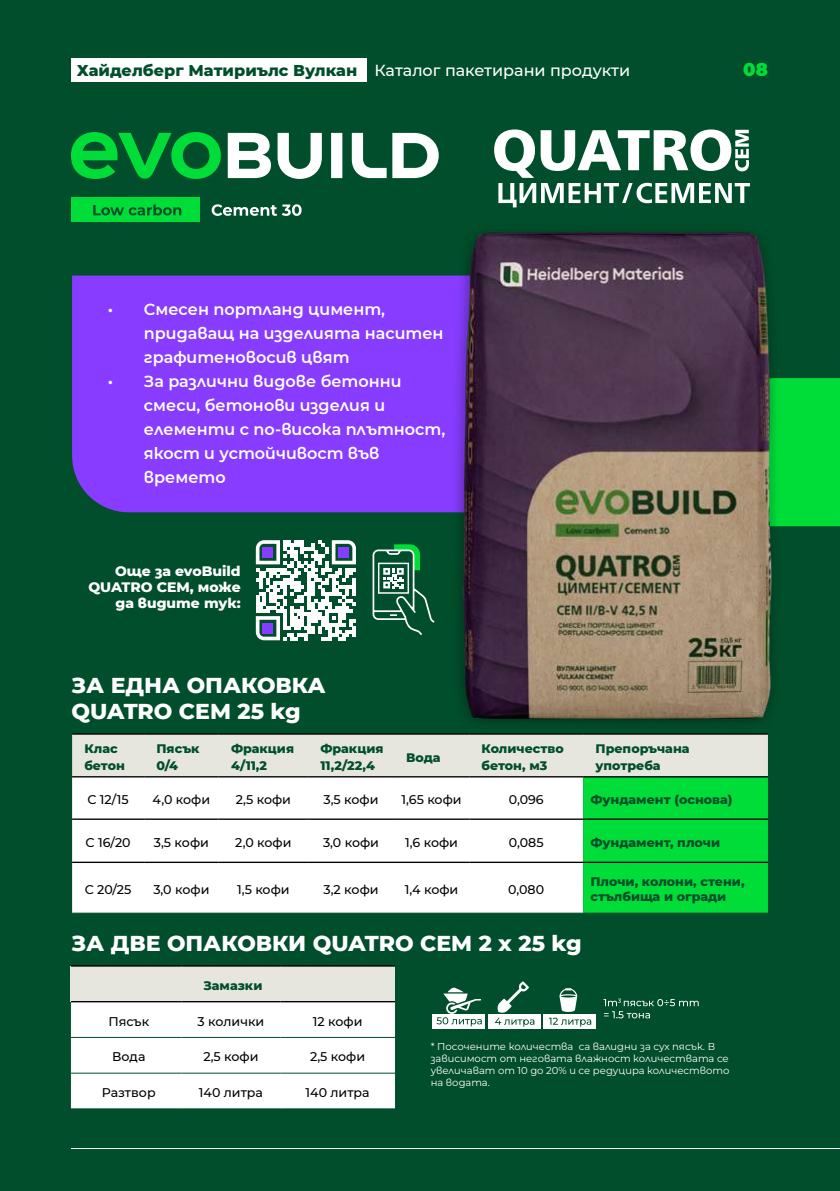
<style>
.page{position:relative;width:840px;height:1191px;background:#fff}
.page>*{position:absolute;margin:0;border:0;box-sizing:border-box;transform-origin:0 0}
.t1{font:800 22px/26.4px "Montserrat";color:#fff}
.t2{font:900 18px "Montserrat";color:#00dd39}
.t3{font:600 16px/24px "Montserrat";color:#fff}
.t4{font:800 16px "Montserrat";color:#004e2b}
.t5{font:800 14px/16px "Montserrat";color:#fff;text-align:right}
.t6{font:500 12.6px "Montserrat";color:#000}
.t7{font:800 12.6px/16.2px "Montserrat";color:#004e2b}
.t8{font:100 10px/12px "Montserrat";color:#fff}
.s1{font-weight:500;color:#fff}
</style>
<div class="page">
<div style="left:0;top:0;width:839px;height:1191px;background:#004e2b"></div>
<div style="left:815px;top:378px;width:24px;height:148px;background:#00dd39"></div>
<div style="left:72px;top:275px;width:377px;height:237px;background:#873cff"></div>
<svg style="left:72px;top:734px;width:695px;height:178px"></svg>
<hr style="left:72px;top:733px;width:72px;height:1px;background:#000">
<hr style="left:144px;top:733px;width:74px;height:1px;background:#000">
<hr style="left:218px;top:733px;width:90px;height:1px;background:#000">
<hr style="left:308px;top:733px;width:86px;height:1px;background:#000">
<hr style="left:394px;top:733px;width:75px;height:1px;background:#000">
<hr style="left:72px;top:776px;width:72px;height:1px;background:#000">
<hr style="left:144px;top:776px;width:74px;height:1px;background:#000">
<hr style="left:218px;top:776px;width:90px;height:1px;background:#000">
<hr style="left:308px;top:776px;width:86px;height:1px;background:#000">
<hr style="left:394px;top:776px;width:75px;height:1px;background:#000">
<hr style="left:469px;top:776px;width:114px;height:1px;background:#000">
<hr style="left:583px;top:776px;width:184px;height:1px;background:#000">
<hr style="left:72px;top:818px;width:72px;height:2px;background:#000">
<hr style="left:144px;top:818px;width:74px;height:2px;background:#000">
<hr style="left:218px;top:818px;width:90px;height:2px;background:#000">
<hr style="left:308px;top:818px;width:86px;height:2px;background:#000">
<hr style="left:394px;top:818px;width:75px;height:2px;background:#000">
<hr style="left:469px;top:818px;width:114px;height:2px;background:#000">
<hr style="left:583px;top:818px;width:184px;height:2px;background:#000">
<hr style="left:72px;top:861px;width:72px;height:2px;background:#000">
<hr style="left:144px;top:861px;width:74px;height:2px;background:#000">
<hr style="left:218px;top:861px;width:90px;height:2px;background:#000">
<hr style="left:308px;top:861px;width:86px;height:2px;background:#000">
<hr style="left:394px;top:861px;width:75px;height:2px;background:#000">
<hr style="left:469px;top:861px;width:114px;height:2px;background:#000">
<hr style="left:583px;top:861px;width:184px;height:2px;background:#000">
<img style="left:449px;top:207px;width:366px;height:535px">
<div style="left:432px;top:1014px;width:53px;height:14px;background:#fff"></div>
<div style="left:487px;top:1014px;width:53px;height:14px;background:#fff"></div>
<div style="left:543px;top:1014px;width:53px;height:14px;background:#fff"></div>
<svg style="left:603px;top:998px;width:95px;height:20px"></svg>
<svg style="left:436px;top:987px;width:45px;height:39px"></svg>
<svg style="left:495px;top:981px;width:39px;height:45px"></svg>
<svg style="left:548px;top:988px;width:43px;height:38px"></svg>
<svg style="left:372px;top:544px;width:62px;height:91px"></svg>
<svg style="left:494px;top:129px;width:255px;height:78px"></svg>
<div style="left:71px;top:58px;width:295px;height:24px;background:#fff"></div>
<svg style="left:228px;top:133px;width:210px;height:46px"></svg>
<svg style="left:71px;top:132px;width:150px;height:47px"></svg>
<div style="left:71px;top:197px;width:128px;height:25px;background:#00dd39"></div>
<svg style="left:93px;top:204px;width:88px;height:11px"></svg>
<svg style="left:211px;top:204px;width:90px;height:12px"></svg>
<hr style="left:71px;top:1148px;width:768px;height:1px;background:#fff">
<div style="left:71px;top:966px;width:324px;height:35px;background:#e6e6df"></div>
<div style="left:71px;top:1002px;width:324px;height:106px;background:#fff"></div>
<hr style="left:71px;top:965px;width:110px;height:1px;background:#000">
<hr style="left:181px;top:965px;width:99px;height:1px;background:#000">
<hr style="left:280px;top:965px;width:115px;height:1px;background:#000">
<hr style="left:71px;top:1001px;width:110px;height:1px;background:#000">
<hr style="left:181px;top:1001px;width:99px;height:1px;background:#000">
<hr style="left:280px;top:1001px;width:115px;height:1px;background:#000">
<hr style="left:71px;top:1037px;width:110px;height:1px;background:#004e2b">
<hr style="left:181px;top:1037px;width:99px;height:1px;background:#004e2b">
<hr style="left:280px;top:1037px;width:115px;height:1px;background:#004e2b">
<hr style="left:71px;top:1072px;width:110px;height:1px;background:#004e2b">
<hr style="left:181px;top:1072px;width:99px;height:1px;background:#004e2b">
<hr style="left:280px;top:1072px;width:115px;height:1px;background:#004e2b">
<svg style="left:256px;top:540px;width:100px;height:100px"></svg>
<div style="left:262px;top:547px;width:11px;height:10px;background:#873cff"></div>
<div style="left:338px;top:547px;width:11px;height:10px;background:#873cff"></div>
<div style="left:262px;top:623px;width:11px;height:10px;background:#873cff"></div>
<p class="t4" style="left:77px;top:59px;width:554px">Хайделберг Матириълс Вулкан <span class="s1">Каталог пакетирани продукти</span></p>
<h2 class="t2" style="left:742px;top:56px;width:26px">08</h2>
<p class="t3" style="left:144px;top:296px;width:301px;text-indent:-36px">• Смесен портланд цимент, придаващ на изделията наситен графитеновосив цвят</p>
<p class="t3" style="left:144px;top:368px;width:302px;text-indent:-36px">• За различни видове бетонни смеси, бетонови изделия и елементи с по-висока плътност, якост и устойчивост във времето</p>
<p class="t5" style="left:88px;top:562px;width:154px">Още за evoBuild<br>QUATRO CEM, може да видите тук:</p>
<h1 class="t1" style="left:71px;top:670px;width:256px">ЗА ЕДНА ОПАКОВКА<br>QUATRO CEM 25 kg</h1>
<p class="t7" style="left:84px;top:740px;width:42px">Клас бетон</p>
<p class="t7" style="left:156px;top:740px;width:45px">Пясък<br>0/4</p>
<p class="t7" style="left:231px;top:740px;width:64px">Фракция<br>4/11,2</p>
<p class="t7" style="left:320px;top:740px;width:64px">Фракция<br>11,2/22,4</p>
<p class="t7" style="left:406px;top:748px;width:36px">Вода</p>
<p class="t7" style="left:481px;top:740px;width:84px">Количество бетон, м3</p>
<p class="t7" style="left:595px;top:740px;width:96px">Препоръчана употреба</p>
<p class="t6" style="left:87px;top:791px;width:43px">С 12/15</p>
<p class="t6" style="left:152px;top:791px;width:59px">4,0 кофи</p>
<p class="t6" style="left:236px;top:791px;width:57px">2,5 кофи</p>
<p class="t6" style="left:323px;top:791px;width:56px">3,5 кофи</p>
<p class="t6" style="left:401px;top:791px;width:62px">1,65 кофи</p>
<p class="t6" style="left:508px;top:791px;width:36px">0,096</p>
<p class="t7" style="left:590px;top:791px;width:144px">Фундамент (основа)</p>
<p class="t6" style="left:85px;top:833px;width:47px">С 16/20</p>
<p class="t6" style="left:154px;top:833px;width:56px">3,5 кофи</p>
<p class="t6" style="left:235px;top:833px;width:58px">2,0 кофи</p>
<p class="t6" style="left:323px;top:833px;width:57px">3,0 кофи</p>
<p class="t6" style="left:405px;top:833px;width:54px">1,6 кофи</p>
<p class="t6" style="left:508px;top:833px;width:36px">0,085</p>
<p class="t7" style="left:590px;top:833px;width:131px">Фундамент, плочи</p>
<p class="t6" style="left:85px;top:880px;width:48px">С 20/25</p>
<p class="t6" style="left:153px;top:880px;width:57px">3,0 кофи</p>
<p class="t6" style="left:237px;top:880px;width:54px">1,5 кофи</p>
<p class="t6" style="left:323px;top:880px;width:57px">3,2 кофи</p>
<p class="t6" style="left:404px;top:880px;width:55px">1,4 кофи</p>
<p class="t6" style="left:508px;top:880px;width:37px">0,080</p>
<p class="t7" style="left:590px;top:873px;width:156px;line-height:15.2px">Плочи, колони, стени, стълбища и огради</p>
<h1 class="t1" style="left:71px;top:928px;width:511px">ЗА ДВЕ ОПАКОВКИ QUATRO CEM 2 х 25 kg</h1>
<p class="t7" style="left:203px;top:976px;width:60px">Замазки</p>
<p class="t6" style="left:108px;top:1012px;width:42px">Пясък</p>
<p class="t6" style="left:197px;top:1012px;width:68px">3 колички</p>
<p class="t6" style="left:312px;top:1012px;width:51px">12 кофи</p>
<p class="t6" style="left:112px;top:1048px;width:35px">Вода</p>
<p class="t6" style="left:203px;top:1048px;width:57px">2,5 кофи</p>
<p class="t6" style="left:310px;top:1048px;width:57px">2,5 кофи</p>
<p class="t6" style="left:102px;top:1083px;width:55px">Разтвор</p>
<p class="t6" style="left:199px;top:1083px;width:65px">140 литра</p>
<p class="t6" style="left:305px;top:1083px;width:65px">140 литра</p>
<p class="t8" style="left:430px;top:1040px;width:300px">* Посочените количества са валидни за сух пясък. В зависимост от неговата влажност количествата се увеличават от 10 до 20% и се редуцира количеството на водата.</p>
</div>
